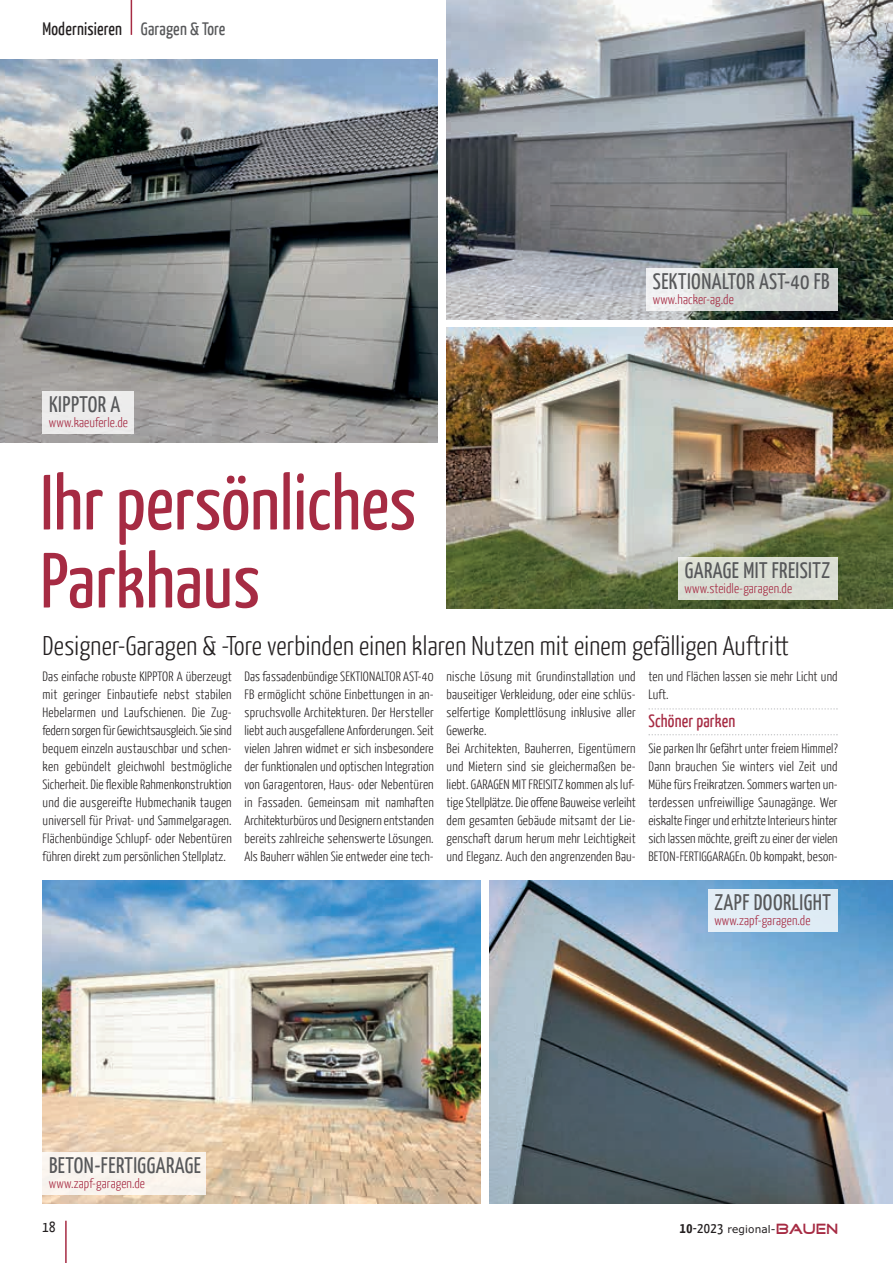
<style>
.page{position:relative;width:893px;height:1263px;background:#fff}
.page>*{position:absolute;margin:0;border:0;box-sizing:border-box;transform-origin:0 0}
.t1{font:78px/78px "Yanone Kaffeesatz";color:#a62b43}
.t2{font:300 27px "Yanone Kaffeesatz";letter-spacing:.01em;color:#231f20}
.t3{font:22.5px "Yanone Kaffeesatz";letter-spacing:.02em;color:#57585a}
.t4{font:18px "Yanone Kaffeesatz";letter-spacing:.01em;color:#231f20}
.t5{font:18px "Yanone Kaffeesatz";letter-spacing:.01em;color:#a62b43}
.t6{font:15px "Yanone Kaffeesatz";color:#231f20}
.t7{font:300 13.5px/18px "Yanone Kaffeesatz";letter-spacing:.01em;color:#231f20;text-align:justify}
.t8{font:300 13.5px "Yanone Kaffeesatz";letter-spacing:.01em;color:#a62b43}
.t9{font:10.5px "XBOX360";letter-spacing:.01em;color:#231f20}
.s1{color:#57585a}
.s2{font-family:"Yanone Kaffeesatz";font-weight:700;font-size:15px}
.s3{font-family:"Yanone Kaffeesatz";font-size:15px}
.s4{font-family:"Good Times";font-size:15px;color:#a62b43}
</style>
<div class="page">
<svg style="left:648px;top:708px;width:190px;height:1px"></svg>
<svg style="left:648px;top:734px;width:190px;height:1px"></svg>
<img style="left:0;top:60px;width:438px;height:382px">
<img style="left:446px;top:0;width:447px;height:319px">
<img style="left:446px;top:327px;width:447px;height:281px">
<img style="left:43px;top:880px;width:437px;height:323px">
<img style="left:489px;top:880px;width:404px;height:323px">
<div style="left:43px;top:391px;width:91px;height:43px;background:#ececeb"></div>
<div style="left:646px;top:268px;width:192px;height:42px;background:#fff;opacity:.8"></div>
<div style="left:678px;top:557px;width:160px;height:43px;background:#daded5"></div>
<div style="left:708px;top:889px;width:130px;height:42px;background:#e0ecf5"></div>
<div style="left:43px;top:1152px;width:163px;height:43px;background:#f9f4ee"></div>
<svg style="left:892px;top:19px;width:1px;height:19px"></svg>
<hr style="left:65px;top:1220px;width:2px;height:43px;background:#a62b43">
<hr style="left:131px;top:0;width:1px;height:35px;background:#a62b43">
<p class="t4" style="left:43px;top:17px;width:184px">Modernisieren <span class="s1">Garagen &amp; Tore</span></p>
<p class="t3" style="left:49px;top:390px;width:73px">KIPPTOR A</p>
<p class="t8" style="left:49px;top:414px;width:81px">www.kaeuferle.de</p>
<p class="t1" style="left:40px;top:461px;width:377px">Ihr persönliches<br>Parkhaus</p>
<p class="t3" style="left:653px;top:267px;width:178px">SEKTIONALTOR AST-40 FB</p>
<p class="t8" style="left:653px;top:291px;width:82px">www.hacker-ag.de</p>
<p class="t3" style="left:685px;top:556px;width:147px">GARAGE MIT FREISITZ</p>
<p class="t8" style="left:685px;top:580px;width:109px">www.steidle-garagen.de</p>
<p class="t2" style="left:43px;top:629px;width:748px">Designer-Garagen &amp; -Tore verbinden einen klaren Nutzen mit einem gefälligen Auftritt</p>
<p class="t7" style="left:43px;top:667px;width:191px">Das einfache robuste KIPPTOR A überzeugt mit geringer Einbautiefe nebst stabilen Hebel armen und Laufschienen. Die Zug&shy;federn sorgen für Gewichtsausgleich. Sie sind bequem einzeln austauschbar und schen&shy;ken gebündelt gleichwohl bestmögliche Sicher heit. Die flexible Rahmenkonstruktion und die ausgereifte Hubmechanik taugen universell für Privat- und Sammelgaragen.<br>Flächenbündige Schlupf- oder Nebentüren führen direkt zum persönlichen Stellplatz.</p>
<p class="t7" style="left:244px;top:667px;width:191px">Das fassadenbündige SEKTIONALTOR AST-40<br>FB ermöglicht schöne Einbettungen in an - spruchs volle Archi tekturen. Der Hersteller liebt auch ausgefallene Anforderungen. Seit vielen Jahren widmet er sich insbesondere der funktionalen und optischen Integration von Garagen toren, Haus- oder Nebentüren in Fassaden. Gemeinsam mit nam haften Archi tektur büros und Designern entstanden bereits zahlreiche sehenswerte Lösungen.<br>Als Bauherr wählen Sie entweder eine tech-</p>
<p class="t7" style="left:446px;top:667px;width:191px">nische Lösung mit Grund instal lation und bau seitiger Verkleidung, oder eine schlüs - sel fertige Komplett lösung inklusive aller Gewerke.</p>
<p class="t7" style="left:446px;top:739px;width:191px">Bei Architekten, Bauherren, Eigentümern und Mietern sind sie gleichermaßen be-</p>
<p class="t7" style="left:446px;top:775px;width:191px">liebt. GARAGEN MIT FREISITZ kommen als luf&shy;tige Stellplätze. Die offene Bauweise verleiht dem gesamten Gebäude mitsamt der Lie&shy;genschaft darum herum mehr Leichtigkeit und Eleganz. Auch den angrenzenden Bau-</p>
<p class="t7" style="left:648px;top:667px;width:191px">ten und Flächen lassen sie mehr Licht und<br>Luft.</p>
<p class="t5" style="left:648px;top:710px;width:88px">Schöner parken</p>
<p class="t7" style="left:648px;top:739px;width:191px">Sie parken Ihr Gefährt unter freiem Himmel?<br>Dann brauchen Sie winters viel Zeit und Mühe fürs Freikratzen. Sommers warten un&shy;terdessen unfreiwillige Saunagänge. Wer eiskalte Finger und erhitzte Interieurs hinter sich lassen möchte, greift zu einer der vielen BETON-FERTIGGARAGEn. Ob kompakt, beson-</p>
<p class="t3" style="left:714px;top:888px;width:118px">ZAPF DOORLIGHT</p>
<p class="t8" style="left:714px;top:911px;width:98px">www.zapf-garagen.de</p>
<p class="t3" style="left:49px;top:1151px;width:154px">BETON-FERTIGGARAGE</p>
<p class="t8" style="left:49px;top:1175px;width:98px">www.zapf-garagen.de</p>
<p class="t6" style="left:43px;top:1217px;width:14px">18</p>
<p class="t9" style="left:680px;top:1225px;width:160px"><span class="s2">10</span><span class="s3">-2023</span> regional-<span class="s4">BAUEN</span></p>
</div>
